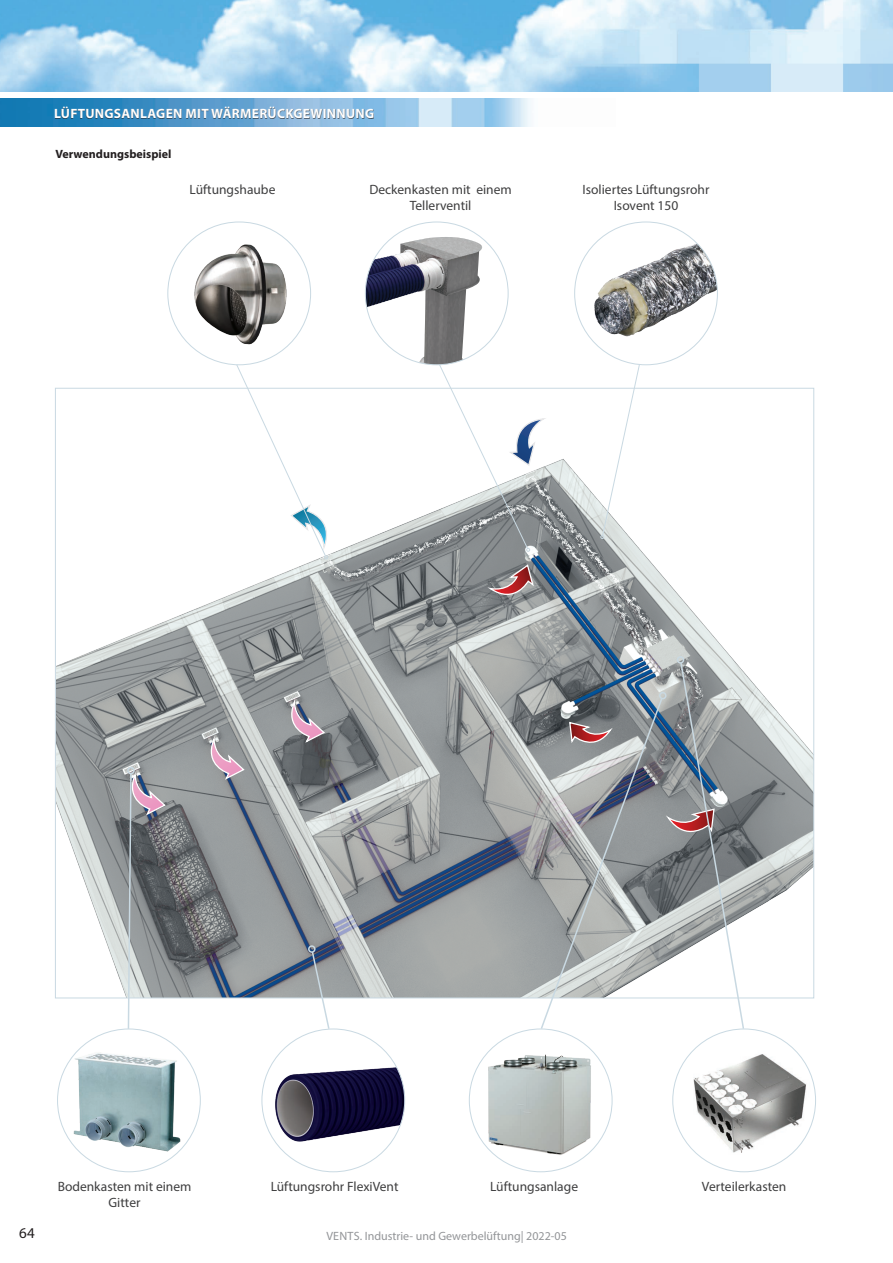
<style>
.page{position:relative;width:893px;height:1263px;background:#fff}
.page>*{position:absolute;margin:0;border:0;box-sizing:border-box;transform-origin:0 0}
.t1{font:15px "Myriad Pro";color:#231f20}
.t2{font:13.5px/16.2px "Myriad Pro";color:#3e3e3f;text-align:center}
.t3{font:700 13.5px "Myriad Pro";letter-spacing:.02em;color:#fff}
.t4{font:12px "Myriad Pro";color:#939598}
.t5{font:700 12px "Myriad Pro";color:#231f20}
</style>
<div class="page">
<img style="left:0;top:0;width:893px;height:91px">
<img style="left:0;top:99px;width:531px;height:27px">
<div style="left:56px;top:107px;width:318px;height:12px;background:#231f20;opacity:.7"></div>
<img style="left:57px;top:459px;width:755px;height:537px">
<svg style="left:489px;top:563px;width:45px;height:42px;background:#947d7f"></svg>
<svg style="left:203px;top:739px;width:43px;height:41px;background:#aca1aa"></svg>
<svg style="left:284px;top:702px;width:42px;height:41px;background:#9f949f"></svg>
<img style="left:71px;top:1029px;width:113px;height:143px">
<img style="left:484px;top:1052px;width:110px;height:105px">
<img style="left:183px;top:239px;width:128px;height:108px">
<img style="left:271px;top:1054px;width:134px;height:98px">
<img style="left:677px;top:1046px;width:138px;height:108px">
<img style="left:365px;top:237px;width:120px;height:128px">
<img style="left:575px;top:222px;width:142px;height:143px;border-radius:71px">
<svg style="left:600px;top:364px;width:40px;height:175px"></svg>
<svg style="left:439px;top:364px;width:106px;height:188px"></svg>
<svg style="left:236px;top:364px;width:99px;height:195px"></svg>
<svg style="left:124px;top:768px;width:43px;height:262px;background:#96989c"></svg>
<div style="left:127px;top:767px;width:8px;height:7px;border:2px solid #c9d9e2;border-radius:50%"></div>
<svg style="left:311px;top:950px;width:20px;height:80px"></svg>
<div style="left:308px;top:945px;width:8px;height:8px;border:2px solid #c9d9e2;border-radius:50%"></div>
<svg style="left:539px;top:661px;width:206px;height:369px"></svg>
<div style="left:677px;top:656px;width:7px;height:8px;border:2px solid #c9d9e2;border-radius:50%"></div>
<p class="t3" style="left:54px;top:104px;width:322px">LÜFTUNGSANLAGEN MIT WÄRMERÜCKGEWINNUNG</p>
<p class="t5" style="left:55px;top:146px;width:118px">Verwendungsbeispiel</p>
<p class="t2" style="left:190px;top:181px;width:87px">Lüftungshaube</p>
<p class="t2" style="left:583px;top:181px;width:128px">Isoliertes Lüftungsrohr<br>Isovent 150</p>
<p class="t2" style="left:369px;top:181px;width:144px">Deckenkasten mit einem<br>Tellerventil</p>
<p class="t2" style="left:58px;top:1178px;width:135px">Bodenkasten mit einem</p>
<p class="t2" style="left:271px;top:1178px;width:129px">Lüftungsrohr FlexiVent</p>
<p class="t2" style="left:490px;top:1178px;width:89px">Lüftungsanlage</p>
<p class="t2" style="left:702px;top:1178px;width:86px">Verteilerkasten</p>
<p class="t2" style="left:109px;top:1194px;width:33px">Gitter</p>
<p class="t1" style="left:19px;top:1224px;width:17px">64</p>
<p class="t4" style="left:326px;top:1229px;width:242px">VENTS. Industrie- und Gewerbelüftung| 2022-05</p>
</div>
